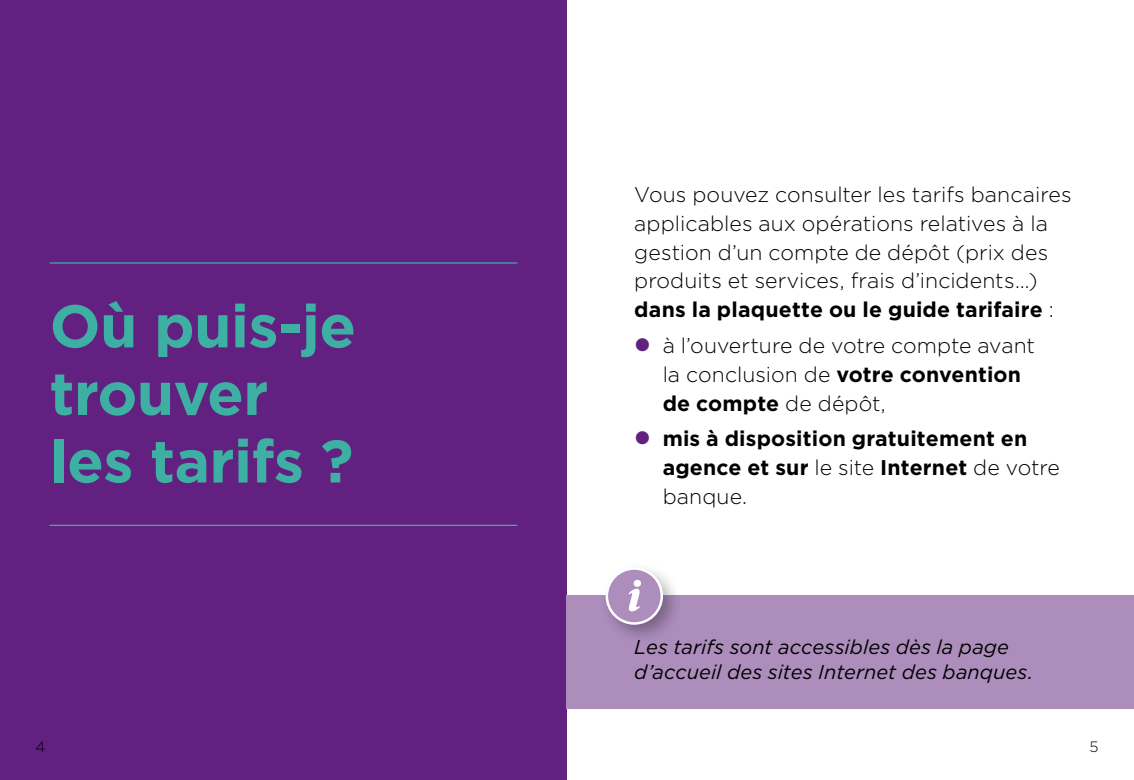
<style>
.page{position:relative;width:1134px;height:780px;background:#fff}
.page>*{position:absolute;margin:0;border:0;box-sizing:border-box;transform-origin:0 0}
.t1{font:700 60px/67.5px "Gotham HTF";letter-spacing:-.01em;color:#3eb0a3}
.t2{font:300 21.25px/28.8px "Gotham HTF";color:#000}
.t3{font:700 21.25px/28.8px "Gotham HTF";letter-spacing:.01em;color:#000}
.t4{font:italic 20px "Gotham HTF";letter-spacing:.005em;color:#000}
.t5{font:300 15px "Gotham HTF";color:#000}
.s1{font-weight:700}
.s2{font-weight:300}
</style>
<div class="page">
<div style="left:0;top:0;width:567px;height:780px;background:#622181"></div>
<div style="left:567px;top:595px;width:567px;height:114px;background:#ac8dbc"></div>
<hr style="left:50px;top:262px;width:467px;height:1px;background:#3eb0a3">
<hr style="left:50px;top:524px;width:467px;height:2px;background:#3eb0a3">
<div style="left:600px;top:561px;width:83px;height:84px;background:#000;opacity:.3"></div>
<div style="left:607px;top:568px;width:55px;height:55px;background:#ac8dbc;border-radius:50%"></div>
<div style="left:606px;top:567px;width:57px;height:57px;border:2px solid #fff;border-radius:50%"></div>
<svg style="left:628px;top:579px;width:13px;height:32px"></svg>
<p class="t1" style="left:50px;top:291px;width:308px">Où puis-je trouver les tarifs ?</p>
<p class="t5" style="left:35px;top:738px;width:11px">4</p>
<p class="t2" style="left:634px;top:180px;width:439px">Vous pouvez consulter les tarifs bancaires applicables aux opérations relatives à la gestion d’un compte de dépôt (prix des produits et services, frais d’incidents…) <span class="s1">dans la plaquette ou le guide tarifaire</span> :</p>
<p class="t2" style="left:663px;top:331px;width:374px">à l’ouverture de votre compte avant la conclusion de <span class="s1">votre convention de compte</span> de dépôt,</p>
<p class="t3" style="left:663px;top:424px;width:399px">mis à disposition gratuitement en agence et sur <span class="s2">le site</span> Internet <span class="s2">de votre banque.</span></p>
<p class="t4" style="left:634px;top:636px;width:376px">Les tarifs sont accessibles dès la page</p>
<p class="t4" style="left:634px;top:661px;width:400px">d’accueil des sites Internet des banques.</p>
<p class="t5" style="left:1089px;top:738px;width:11px">5</p>
</div>
